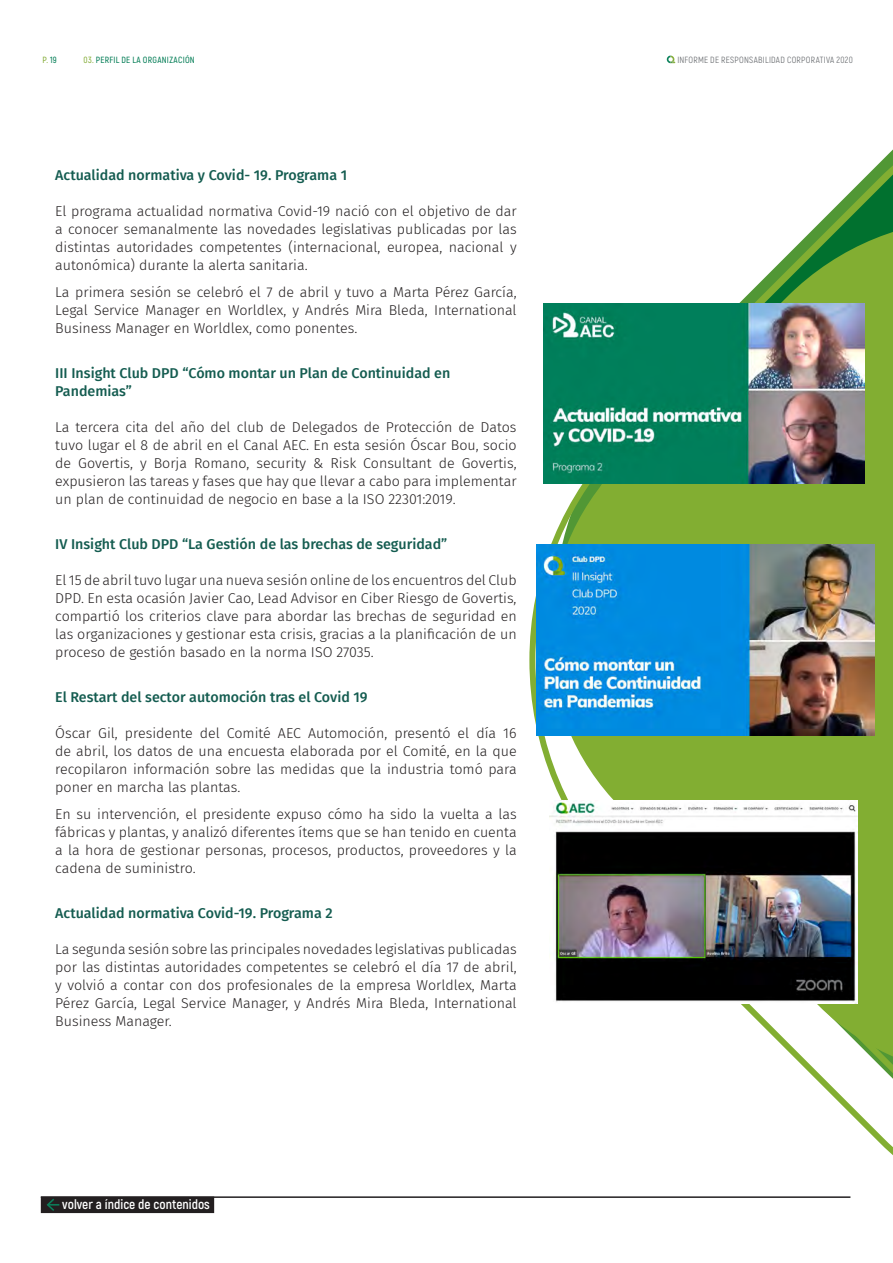
<style>
.page{position:relative;width:893px;height:1263px;background:#fff}
.page>*{position:absolute;margin:0;border:0;box-sizing:border-box;transform-origin:0 0}
.Texto_general{font:300 14.25px/18px "Fira Sans";color:#231f20;text-align:justify}
.t1{font:500 14.25px/18px "Fira Sans";color:#145c50}
.t2{font:700 13.5px "Akrobat";color:#fff}
.t3{font:9px "Akrobat";letter-spacing:.035em;color:#696c70}
.t4{font:600 9px "Akrobat";letter-spacing:.03em;color:#0b815b}
.t5{font:600 9px "Akrobat";color:#88af3e}
.s1{color:#0b815b}
.s2{color:#88af3e}
</style>
<div class="page">
<hr style="left:41px;top:1196px;width:809px;height:2px;background:#231f20">
<div style="left:41px;top:1196px;width:173px;height:17px;background:#231f20"></div>
<svg style="left:46px;top:1199px;width:13px;height:12px"></svg>
<svg style="left:666px;top:55px;width:227px;height:1100px"></svg>
<svg style="left:529px;top:219px;width:364px;height:858px;fill:#82ae32"></svg>
<img style="left:543px;top:303px;width:321px;height:181px">
<img style="left:550px;top:800px;width:308px;height:203px">
<img style="left:536px;top:544px;width:338px;height:192px">
<p class="t5" style="left:43px;top:54px;width:16px">P. <span class="s1">19</span></p>
<p class="t4" style="left:83px;top:54px;width:113px"><span class="s2">03.</span> PERFIL DE LA ORGANIZACIÓN</p>
<p class="t3" style="left:677px;top:54px;width:177px">INFORME DE RESPONSABILIDAD CORPORATIVA 2020</p>
<p class="t1" style="left:55px;top:165px;width:293px">Actualidad normativa y Covid- 19. Programa 1</p>
<p class="Texto_general" style="left:55px;top:202px;width:463px">El programa actualidad normativa Covid-19 nació con el objetivo de dar a conocer semanalmente las novedades legislativas publicadas por las distintas autoridades competentes (internacional, europea, nacional y autonómica) durante la alerta sanitaria.</p>
<p class="Texto_general" style="left:55px;top:283px;width:463px">La primera sesión se celebró el 7 de abril y tuvo a Marta Pérez García, Legal Service Manager en Worldlex, y Andrés Mira Bleda, International Business Manager en Worldlex, como ponentes.</p>
<p class="t1" style="left:55px;top:363px;width:397px">III Insight Club DPD “Cómo montar un Plan de Continuidad en<br>Pandemias”</p>
<p class="Texto_general" style="left:55px;top:418px;width:463px">La tercera cita del año del club de Delegados de Protección de Datos tuvo lugar el 8 de abril en el Canal AEC. En esta sesión Óscar Bou, socio de Govertis, y Borja Romano, security &amp; Risk Consultant de Govertis, expusieron las tareas y fases que hay que llevar a cabo para implementar un plan de continuidad de negocio en base a la ISO 22301:2019.</p>
<p class="t1" style="left:55px;top:534px;width:394px">IV Insight Club DPD “La Gestión de las brechas de seguridad”</p>
<p class="Texto_general" style="left:55px;top:571px;width:463px">El 15 de abril tuvo lugar una nueva sesión online de los encuentros del Club DPD. En esta ocasión Javier Cao, Lead Advisor en Ciber Riesgo de Govertis, compartió los criterios clave para abordar las brechas de seguridad en las organizaciones y gestionar esta crisis, gracias a la planificación de un proceso de gestión basado en la norma ISO 27035.</p>
<p class="t1" style="left:55px;top:687px;width:314px">El Restart del sector automoción tras el Covid 19</p>
<p class="Texto_general" style="left:55px;top:724px;width:463px">Óscar Gil, presidente del Comité AEC Automoción, presentó el día 16 de abril, los datos de una encuesta elaborada por el Comité, en la que recopilaron información sobre las medidas que la industria tomó para poner en marcha las plantas.</p>
<p class="Texto_general" style="left:55px;top:805px;width:463px">En su intervención, el presidente expuso cómo ha sido la vuelta a las fábricas y plantas, y analizó diferentes ítems que se han tenido en cuenta a la hora de gestionar personas, procesos, productos, proveedores y la cadena de suministro.</p>
<p class="t1" style="left:55px;top:903px;width:279px">Actualidad normativa Covid-19. Programa 2</p>
<p class="Texto_general" style="left:55px;top:940px;width:463px">La segunda sesión sobre las principales novedades legislativas publicadas por las distintas autoridades competentes se celebró el día 17 de abril, y volvió a contar con dos profesionales de la empresa Worldlex, Marta Pérez García, Legal Service Manager, y Andrés Mira Bleda, International Business Manager.</p>
<p class="t2" style="left:62px;top:1196px;width:149px">volver a índice de contenidos</p>
</div>
